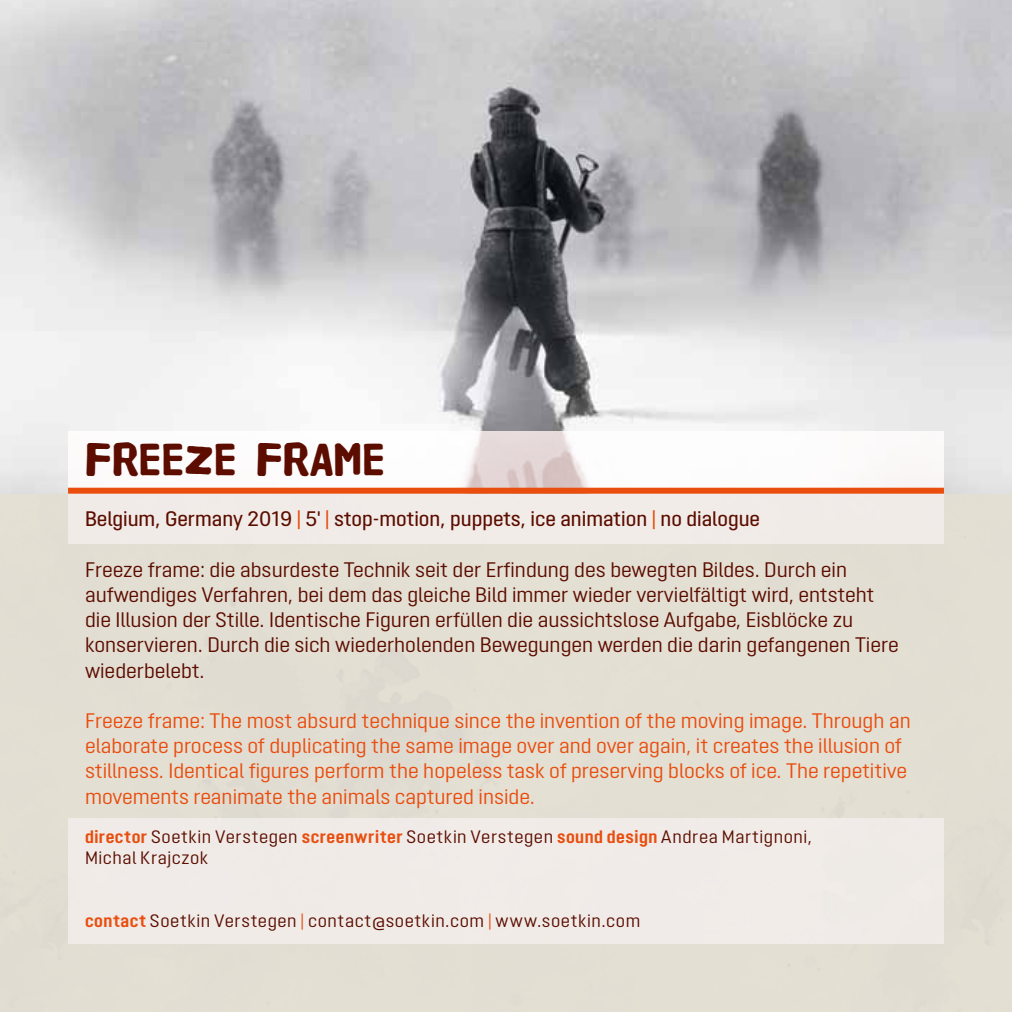
<style>
.page{position:relative;width:1012px;height:1012px;background:#e4dfd3}
.page>*{position:absolute;margin:0;border:0;box-sizing:border-box;transform-origin:0 0}
.t1{font:48px "HVD Poster Clean";color:#5c0d00}
.t2{font:21px/25.2px "Opinion Pro";color:#5c0d00}
.t3{font:21px/25.2px "Opinion Pro";color:#e94e0f}
.t4{font:500 21px "Opinion Pro";color:#5c0d00}
.t5{font:18px/21px "Opinion Pro";letter-spacing:.03em;color:#5c0d00}
.s1{color:#e94e0f}
.s2{font-weight:700;color:#e94e0f}
</style>
<div class="page">
<div style="left:68px;top:818px;width:876px;height:126px;background:#efe7e6"></div>
<img style="left:0;top:0;width:1012px;height:494px">
<svg style="left:68px;top:431px;width:876px;height:57px;background:#f9f6f5"></svg>
<div style="left:68px;top:492px;width:876px;height:52px;background:#efe7e6"></div>
<div style="left:68px;top:488px;width:876px;height:6px;background:#e94e0f"></div>
<h1 class="t1" style="left:85px;top:438px;width:302px">FREEZE FRAME</h1>
<p class="t4" style="left:85px;top:507px;width:677px">Belgium, Germany 2019 <span class="s1">|</span> 5' <span class="s1">|</span> stop-motion, puppets, ice animation <span class="s1">|</span> no dialogue</p>
<p class="t2" style="left:85px;top:557px;width:815px">Freeze frame: die absurdeste Technik seit der Erfindung des bewegten Bildes. Durch ein aufwendiges Verfahren, bei dem das gleiche Bild immer wieder vervielfältigt wird, entsteht die Illusion der Stille. Identische Figuren erfüllen die aussichtslose Aufgabe, Eisblöcke zu konservieren. Durch die sich wiederholenden Bewegungen werden die darin gefangenen Tiere wiederbelebt.</p>
<p class="t3" style="left:85px;top:708px;width:827px">Freeze frame: The most absurd technique since the invention of the moving image. Through an elaborate process of duplicating the same image over and over again, it creates the illusion of stillness. Identical figures perform the hopeless task of preserving blocks of ice. The repetitive movements reanimate the animals captured inside.</p>
<p class="t5" style="left:85px;top:826px;width:729px"><span class="s2">director</span> Soetkin Verstegen <span class="s2">screenwriter</span> Soetkin Verstegen <span class="s2">sound design</span> Andrea Martignoni,<br>Michal Krajczok</p>
<p class="t5" style="left:85px;top:910px;width:557px"><span class="s2">contact</span> Soetkin Verstegen <span class="s1">|</span> contact@soetkin.com <span class="s1">|</span> www.soetkin.com</p>
</div>
